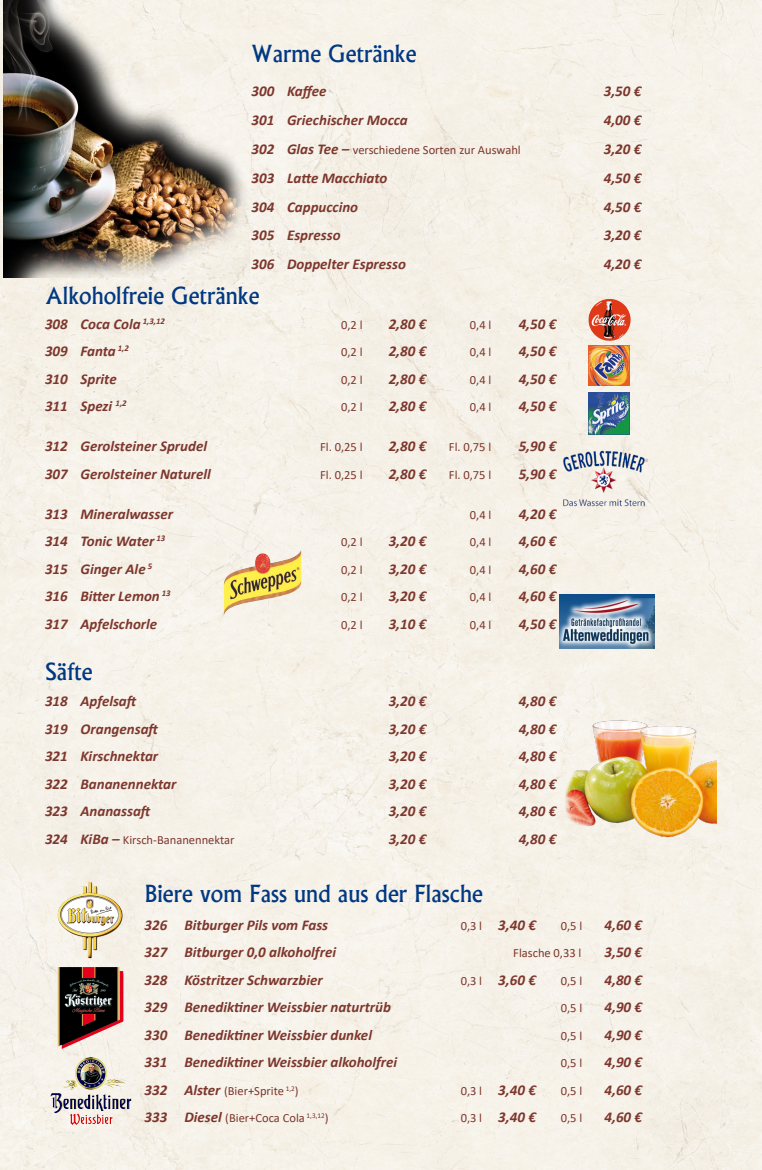
<style>
.page{position:relative;width:762px;height:1170px;background:#fff}
.page>*{position:absolute;margin:0;border:0;box-sizing:border-box;transform-origin:0 0}
.t1{font:22.5px "Alaska";color:#003882}
.t2{font:italic 700 15px "Calibri";color:#7d372d}
.t3{font:12.5px "Calibri";color:#7d372d}
.s1{font-weight:700;font-style:italic;font-size:15px}
.s2{font-weight:400;font-style:normal;font-size:12.5px}
</style>
<div class="page">
<div style="left:0;top:0;width:762px;height:1169px;background:#f6f1e9"></div>
<img style="left:223px;top:549px;width:78px;height:65px">
<img style="left:566px;top:714px;width:151px;height:125px">
<img style="left:557px;top:447px;width:95px;height:60px">
<img style="left:4px;top:0;width:246px;height:277px">
<img style="left:588px;top:299px;width:42px;height:42px">
<img style="left:589px;top:345px;width:40px;height:40px">
<img style="left:588px;top:393px;width:42px;height:41px">
<img style="left:88px;top:916px;width:35px;height:42px">
<img style="left:58px;top:966px;width:65px;height:82px">
<img style="left:51px;top:1057px;width:81px;height:67px">
<img style="left:560px;top:594px;width:94px;height:54px">
<h1 class="t1" style="left:252px;top:40px;width:166px">Warme Getränke</h1>
<p class="t2" style="left:252px;top:81px;width:76px">300 Kaffee</p>
<p class="t2" style="left:604px;top:81px;width:39px">3,50 €</p>
<p class="t2" style="left:252px;top:110px;width:158px">301 Griechischer Mocca</p>
<p class="t2" style="left:604px;top:110px;width:39px">4,00 €</p>
<p class="t3" style="left:252px;top:141px;width:271px"><span class="s1">302 Glas Tee –</span> verschiedene Sorten zur Auswahl</p>
<p class="t2" style="left:604px;top:138px;width:39px">3,20 €</p>
<p class="t2" style="left:252px;top:167px;width:137px">303 Latte Macchiato</p>
<p class="t2" style="left:604px;top:167px;width:39px">4,50 €</p>
<p class="t2" style="left:252px;top:196px;width:108px">304 Cappuccino</p>
<p class="t2" style="left:604px;top:196px;width:39px">4,50 €</p>
<p class="t2" style="left:252px;top:225px;width:90px">305 Espresso</p>
<p class="t2" style="left:604px;top:225px;width:39px">3,20 €</p>
<p class="t2" style="left:252px;top:253px;width:156px">306 Doppelter Espresso</p>
<p class="t2" style="left:604px;top:253px;width:39px">4,20 €</p>
<h1 class="t1" style="left:45px;top:281px;width:216px">Alkoholfreie Getränke</h1>
<p class="t2" style="left:45px;top:313px;width:122px">308 Coca Cola <sup>1,3,12</sup></p>
<p class="t3" style="left:341px;top:316px;width:23px">0,2 l</p>
<p class="t2" style="left:389px;top:313px;width:39px">2,80 €</p>
<p class="t3" style="left:470px;top:316px;width:23px">0,4 l</p>
<p class="t2" style="left:519px;top:313px;width:39px">4,50 €</p>
<p class="t2" style="left:45px;top:340px;width:85px">309 Fanta <sup>1,2</sup></p>
<p class="t3" style="left:341px;top:343px;width:23px">0,2 l</p>
<p class="t2" style="left:389px;top:340px;width:39px">2,80 €</p>
<p class="t3" style="left:470px;top:343px;width:23px">0,4 l</p>
<p class="t2" style="left:519px;top:340px;width:39px">4,50 €</p>
<p class="t2" style="left:45px;top:368px;width:73px">310 Sprite</p>
<p class="t3" style="left:341px;top:371px;width:23px">0,2 l</p>
<p class="t2" style="left:389px;top:368px;width:39px">2,80 €</p>
<p class="t3" style="left:470px;top:371px;width:23px">0,4 l</p>
<p class="t2" style="left:519px;top:368px;width:39px">4,50 €</p>
<p class="t2" style="left:45px;top:395px;width:83px">311 Spezi <sup>1,2</sup></p>
<p class="t3" style="left:341px;top:398px;width:23px">0,2 l</p>
<p class="t2" style="left:389px;top:395px;width:39px">2,80 €</p>
<p class="t3" style="left:470px;top:398px;width:23px">0,4 l</p>
<p class="t2" style="left:519px;top:395px;width:39px">4,50 €</p>
<p class="t2" style="left:45px;top:435px;width:164px">312 Gerolsteiner Sprudel</p>
<p class="t3" style="left:320px;top:438px;width:44px">Fl. 0,25 l</p>
<p class="t2" style="left:389px;top:435px;width:39px">2,80 €</p>
<p class="t3" style="left:449px;top:438px;width:44px">Fl. 0,75 l</p>
<p class="t2" style="left:519px;top:435px;width:39px">5,90 €</p>
<p class="t2" style="left:45px;top:463px;width:167px">307 Gerolsteiner Naturell</p>
<p class="t3" style="left:320px;top:466px;width:44px">Fl. 0,25 l</p>
<p class="t2" style="left:389px;top:463px;width:39px">2,80 €</p>
<p class="t3" style="left:449px;top:466px;width:44px">Fl. 0,75 l</p>
<p class="t2" style="left:519px;top:463px;width:39px">5,90 €</p>
<p class="t2" style="left:45px;top:503px;width:129px">313 Mineralwasser</p>
<p class="t3" style="left:470px;top:506px;width:23px">0,4 l</p>
<p class="t2" style="left:519px;top:503px;width:39px">4,20 €</p>
<p class="t2" style="left:45px;top:530px;width:122px">314 Tonic Water <sup>13</sup></p>
<p class="t3" style="left:341px;top:533px;width:23px">0,2 l</p>
<p class="t2" style="left:389px;top:530px;width:39px">3,20 €</p>
<p class="t3" style="left:470px;top:533px;width:23px">0,4 l</p>
<p class="t2" style="left:519px;top:530px;width:39px">4,60 €</p>
<p class="t2" style="left:45px;top:558px;width:109px">315 Ginger Ale <sup>5</sup></p>
<p class="t3" style="left:341px;top:561px;width:23px">0,2 l</p>
<p class="t2" style="left:389px;top:558px;width:39px">3,20 €</p>
<p class="t3" style="left:470px;top:561px;width:23px">0,4 l</p>
<p class="t2" style="left:519px;top:558px;width:39px">4,60 €</p>
<p class="t2" style="left:45px;top:585px;width:127px">316 Bitter Lemon <sup>13</sup></p>
<p class="t3" style="left:341px;top:588px;width:23px">0,2 l</p>
<p class="t2" style="left:389px;top:585px;width:39px">3,20 €</p>
<p class="t3" style="left:470px;top:588px;width:23px">0,4 l</p>
<p class="t2" style="left:519px;top:585px;width:39px">4,60 €</p>
<p class="t2" style="left:45px;top:613px;width:114px">317 Apfelschorle</p>
<p class="t3" style="left:341px;top:616px;width:23px">0,2 l</p>
<p class="t2" style="left:389px;top:613px;width:39px">3,10 €</p>
<p class="t3" style="left:470px;top:616px;width:23px">0,4 l</p>
<p class="t2" style="left:519px;top:613px;width:39px">4,50 €</p>
<h1 class="t1" style="left:45px;top:657px;width:49px">Säfte</h1>
<p class="t2" style="left:45px;top:690px;width:94px">318 Apfelsaft</p>
<p class="t2" style="left:389px;top:690px;width:39px">3,20 €</p>
<p class="t2" style="left:519px;top:690px;width:39px">4,80 €</p>
<p class="t2" style="left:45px;top:718px;width:116px">319 Orangensaft</p>
<p class="t2" style="left:389px;top:718px;width:39px">3,20 €</p>
<p class="t2" style="left:519px;top:718px;width:39px">4,80 €</p>
<p class="t2" style="left:45px;top:745px;width:115px">321 Kirschnektar</p>
<p class="t2" style="left:389px;top:745px;width:39px">3,20 €</p>
<p class="t2" style="left:519px;top:745px;width:39px">4,80 €</p>
<p class="t2" style="left:45px;top:773px;width:133px">322 Bananennektar</p>
<p class="t2" style="left:389px;top:773px;width:39px">3,20 €</p>
<p class="t2" style="left:519px;top:773px;width:39px">4,80 €</p>
<p class="t2" style="left:45px;top:800px;width:108px">323 Ananassaft</p>
<p class="t2" style="left:389px;top:800px;width:39px">3,20 €</p>
<p class="t2" style="left:519px;top:800px;width:39px">4,80 €</p>
<p class="t3" style="left:45px;top:830px;width:191px"><span class="s1">324 KiBa –</span> Kirsch-Bananennektar</p>
<p class="t2" style="left:389px;top:828px;width:39px">3,20 €</p>
<p class="t2" style="left:519px;top:828px;width:39px">4,80 €</p>
<h1 class="t1" style="left:145px;top:879px;width:340px">Biere vom Fass und aus der Flasche</h1>
<p class="t2" style="left:145px;top:914px;width:185px">326 Bitburger Pils vom Fass</p>
<p class="t2" style="left:461px;top:914px;width:77px"><span class="s2">0,3 l</span> 3,40 €</p>
<p class="t3" style="left:561px;top:916px;width:23px">0,5 l</p>
<p class="t2" style="left:604px;top:914px;width:39px">4,60 €</p>
<p class="t2" style="left:145px;top:941px;width:193px">327 Bitburger 0,0 alkoholfrei</p>
<p class="t3" style="left:513px;top:944px;width:70px">Flasche 0,33 l</p>
<p class="t2" style="left:604px;top:941px;width:39px">3,50 €</p>
<p class="t2" style="left:145px;top:969px;width:180px">328 Köstritzer Schwarzbier</p>
<p class="t2" style="left:461px;top:969px;width:77px"><span class="s2">0,3 l</span> 3,60 €</p>
<p class="t3" style="left:561px;top:971px;width:23px">0,5 l</p>
<p class="t2" style="left:604px;top:969px;width:39px">4,80 €</p>
<p class="t2" style="left:145px;top:996px;width:248px">329 Benediktiner Weissbier naturtrüb</p>
<p class="t3" style="left:561px;top:999px;width:23px">0,5 l</p>
<p class="t2" style="left:604px;top:996px;width:39px">4,90 €</p>
<p class="t2" style="left:145px;top:1024px;width:229px">330 Benediktiner Weissbier dunkel</p>
<p class="t3" style="left:561px;top:1026px;width:23px">0,5 l</p>
<p class="t2" style="left:604px;top:1024px;width:39px">4,90 €</p>
<p class="t2" style="left:145px;top:1051px;width:254px">331 Benediktiner Weissbier alkoholfrei</p>
<p class="t3" style="left:561px;top:1054px;width:23px">0,5 l</p>
<p class="t2" style="left:604px;top:1051px;width:39px">4,90 €</p>
<p class="t3" style="left:145px;top:1081px;width:156px"><span class="s1">332 Alster</span> (Bier+Sprite <sup>1,2</sup>)</p>
<p class="t2" style="left:461px;top:1079px;width:77px"><span class="s2">0,3 l</span> 3,40 €</p>
<p class="t3" style="left:561px;top:1081px;width:23px">0,5 l</p>
<p class="t2" style="left:604px;top:1079px;width:39px">4,60 €</p>
<p class="t3" style="left:145px;top:1109px;width:186px"><span class="s1">333 Diesel</span> (Bier+Coca Cola <sup>1,3,12</sup>)</p>
<p class="t2" style="left:461px;top:1106px;width:77px"><span class="s2">0,3 l</span> 3,40 €</p>
<p class="t3" style="left:561px;top:1109px;width:23px">0,5 l</p>
<p class="t2" style="left:604px;top:1106px;width:39px">4,60 €</p>
</div>
